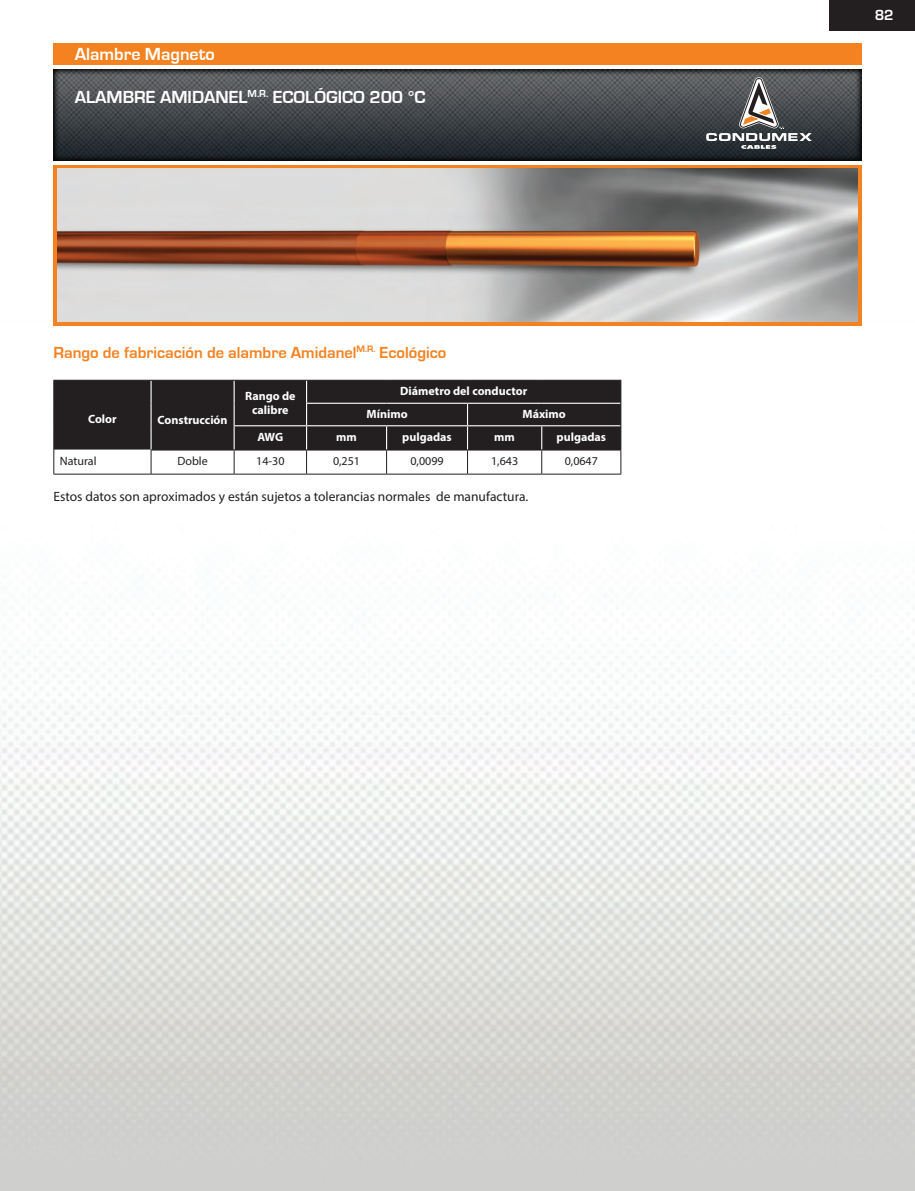
<style>
.page{position:relative;width:915px;height:1191px;background:#fff}
.page>*{position:absolute;margin:0;border:0;box-sizing:border-box;transform-origin:0 0}
.t1{font:700 18px "Eurostile";color:#fff}
.t2{font:700 16.5px "Eurostile";color:#f58220}
.t3{font:13.5px "Myriad Pro";color:#231f20}
.t4{font:600 13.5px "Eurostile";color:#fff}
.t5{font:700 12px/14.4px "Myriad Pro";color:#fff;text-align:center}
.t6{font:12px "Myriad Pro";color:#231f20}
</style>
<div class="page">
<img style="left:0;top:43px;width:914px;height:1148px">
<div style="left:828px;top:0;width:86px;height:31px;background:#231f20"></div>
<div style="left:53px;top:44px;width:808px;height:21px;background:#f58220"></div>
<img style="left:53px;top:69px;width:808px;height:91px">
<svg style="left:706px;top:77px;width:105px;height:72px;background:#626465"></svg>
<hr style="left:53px;top:474px;width:98px;height:1px;background:#231f20">
<hr style="left:151px;top:474px;width:83px;height:1px;background:#231f20">
<hr style="left:234px;top:474px;width:72px;height:1px;background:#231f20">
<hr style="left:306px;top:474px;width:80px;height:1px;background:#231f20">
<hr style="left:386px;top:474px;width:81px;height:1px;background:#231f20">
<hr style="left:467px;top:474px;width:74px;height:1px;background:#231f20">
<hr style="left:541px;top:474px;width:80px;height:1px;background:#231f20">
<svg style="left:53px;top:380px;width:568px;height:94px"></svg>
<svg style="left:53px;top:165px;width:808px;height:160px;background:#e68f44"></svg>
<img style="left:58px;top:169px;width:799px;height:152px">
<h1 class="t1" style="left:75px;top:45px;width:142px">Alambre Magneto</h1>
<h1 class="t1" style="left:75px;top:87px;width:352px">ALAMBRE AMIDANEL<sup>M.R.</sup> ECOLÓGICO 200 °C</h1>
<h2 class="t2" style="left:53px;top:343px;width:394px">Rango de fabricación de alambre Amidanel<sup>M.R.</sup> Ecológico</h2>
<p class="t5" style="left:88px;top:411px;width:30px">Color</p>
<p class="t5" style="left:157px;top:412px;width:71px">Construcción</p>
<p class="t5" style="left:245px;top:388px;width:52px">Rango de calibre</p>
<p class="t5" style="left:366px;top:379px;width:162px;line-height:23px;text-align:left;text-indent:34px">Diámetro del conductor<br>Mínimo</p>
<p class="t5" style="left:522px;top:406px;width:45px">Máximo</p>
<p class="t5" style="left:257px;top:429px;width:27px">AWG</p>
<p class="t5" style="left:336px;top:429px;width:22px">mm</p>
<p class="t5" style="left:402px;top:429px;width:51px">pulgadas</p>
<p class="t5" style="left:494px;top:429px;width:22px">mm</p>
<p class="t5" style="left:556px;top:429px;width:51px">pulgadas</p>
<p class="t6" style="left:60px;top:453px;width:38px">Natural</p>
<p class="t6" style="left:177px;top:453px;width:32px">Doble</p>
<p class="t6" style="left:256px;top:453px;width:30px">14-30</p>
<p class="t6" style="left:333px;top:453px;width:29px">0,251</p>
<p class="t6" style="left:410px;top:453px;width:35px">0,0099</p>
<p class="t6" style="left:491px;top:453px;width:29px">1,643</p>
<p class="t6" style="left:564px;top:453px;width:35px">0,0647</p>
<p class="t3" style="left:53px;top:488px;width:476px">Estos datos son aproximados y están sujetos a tolerancias normales de manufactura.</p>
<p class="t4" style="left:874px;top:6px;width:20px">82</p>
</div>
